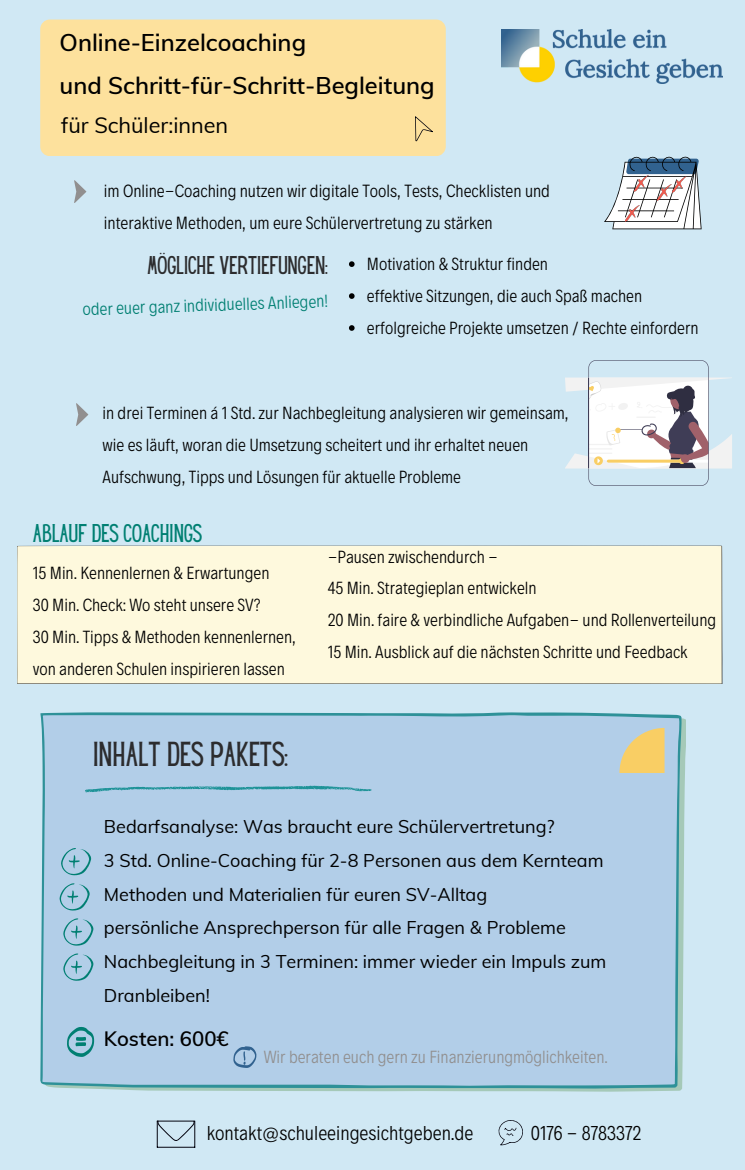
<style>
.page{position:relative;width:745px;height:1170px;background:#fff}
.page>*{position:absolute;margin:0;border:0;box-sizing:border-box;transform-origin:0 0}
.t1{font:30.25px "Hey Gotcha";color:#2c2c2e}
.t2{font:600 23.62px/43px "Muli";color:#000}
.t3{font:22.5px "Hey Gotcha";color:#2c2c2e}
.t4{font:22.5px "Hey Gotcha";color:#007f72}
.t5{font:21.62px "Muli";color:#000}
.t6{font:600 20.38px "Muli";color:#000}
.t7{font:300 20.25px "Decalotype";color:#000}
.t8{font:18px/33.8px "Muli";color:#000}
.t9{font:300 17.88px/31.9px "Decalotype";color:#000}
.t10{font:300 17.75px/31.9px "Decalotype";color:#000}
.t11{font:300 17.75px "Decalotype";color:#918f8f}
.t12{font:300 17.75px "Decalotype";color:#007f72}
</style>
<div class="page">
<div style="left:0;top:0;width:744px;height:1169px;background:#d0e8f4"></div>
<div style="left:40px;top:712px;width:641px;height:376px;background:#b2cee8"></div>
<div style="left:40px;top:20px;width:405px;height:136px;background:#fde19d;border-radius:10px"></div>
<svg style="left:85px;top:777px;width:286px;height:25px;background:#a4c8e0"></svg>
<img style="left:501px;top:29px;width:221px;height:54px">
<svg style="left:415px;top:116px;width:18px;height:25px"></svg>
<svg style="left:498px;top:1120px;width:25px;height:24px"></svg>
<svg style="left:157px;top:1120px;width:38px;height:27px"></svg>
<svg style="left:61px;top:847px;width:30px;height:28px"></svg>
<svg style="left:60px;top:883px;width:30px;height:27px"></svg>
<svg style="left:63px;top:953px;width:30px;height:27px"></svg>
<svg style="left:67px;top:1026px;width:27px;height:30px"></svg>
<svg style="left:233px;top:1046px;width:23px;height:21px"></svg>
<svg style="left:74px;top:180px;width:12px;height:23px"></svg>
<svg style="left:76px;top:403px;width:12px;height:23px"></svg>
<svg style="left:63px;top:918px;width:30px;height:27px"></svg>
<svg style="left:565px;top:360px;width:166px;height:126px"></svg>
<svg style="left:604px;top:156px;width:97px;height:73px"></svg>
<img style="left:634px;top:175px;width:14px;height:16px">
<img style="left:656px;top:184px;width:15px;height:16px">
<img style="left:672px;top:176px;width:14px;height:16px">
<img style="left:625px;top:206px;width:14px;height:16px">
<svg style="left:619px;top:727px;width:45px;height:45px;background:#e7ce84"></svg>
<div style="left:17px;top:545px;width:704px;height:138px;background:#fef9dd"></div>
<svg style="left:349px;top:261px;width:5px;height:6px"></svg>
<svg style="left:349px;top:293px;width:5px;height:6px"></svg>
<svg style="left:349px;top:325px;width:5px;height:6px"></svg>
<h2 class="t2" style="left:60px;top:21px;width:376px">Online-Einzelcoaching<br>und Schritt-für-Schritt-Begleitung</h2>
<p class="t5" style="left:61px;top:111px;width:169px">für Schüler:innen</p>
<p class="t9" style="left:104px;top:173px;width:447px">im Online-Coaching nutzen wir digitale Tools, Tests, Checklisten und interaktive Methoden, um eure Schülervertretung zu stärken</p>
<p class="t3" style="left:147px;top:256px;width:181px">MÖGLICHE VERTIEFUNGEN:</p>
<p class="t10" style="left:367px;top:246px;width:333px">Motivation &amp; Struktur finden<br>effektive Sitzungen, die auch Spaß machen erfolgreiche Projekte umsetzen / Rechte einfordern</p>
<p class="t12" style="left:82px;top:297px;width:247px;rotate:-2deg">oder euer ganz individuelles Anliegen!</p>
<p class="t10" style="left:102px;top:395px;width:467px">in drei Terminen á 1 Std. zur Nachbegleitung analysieren wir gemeinsam, wie es läuft, woran die Umsetzung scheitert und ihr erhaltet neuen<br>Aufschwung, Tipps und Lösungen für aktuelle Probleme</p>
<p class="t4" style="left:33px;top:524px;width:170px">ABLAUF DES COACHINGS</p>
<p class="t10" style="left:33px;top:555px;width:265px">15 Min. Kennenlernen &amp; Erwartungen<br>30 Min. Check: Wo steht unsere SV?<br>30 Min. Tipps &amp; Methoden kennenlernen, von anderen Schulen inspirieren lassen</p>
<h1 class="t1" style="left:93px;top:741px;width:196px">INHALT DES PAKETS:</h1>
<p class="t10" style="left:327px;top:539px;width:390px">-Pausen zwischendurch -<br>45 Min. Strategieplan entwickeln<br>20 Min. faire &amp; verbindliche Aufgaben- und Rollenverteilung 15 Min. Ausblick auf die nächsten Schritte und Feedback</p>
<p class="t8" style="left:104px;top:809px;width:504px">Bedarfsanalyse: Was braucht eure Schülervertretung?<br>3 Std. Online-Coaching für 2-8 Personen aus dem Kernteam Methoden und Materialien für euren SV-Alltag<br>persönliche Ansprechperson für alle Fragen &amp; Probleme Nachbegleitung in 3 Terminen: immer wieder ein Impuls zum Dranbleiben!</p>
<p class="t6" style="left:104px;top:1024px;width:126px">Kosten: 600€</p>
<p class="t11" style="left:263px;top:1045px;width:345px">Wir beraten euch gern zu Finanzierungmöglichkeiten.</p>
<p class="t7" style="left:207px;top:1119px;width:268px">kontakt@schuleeingesichtgeben.de</p>
<p class="t7" style="left:530px;top:1119px;width:112px">0176 - 8783372</p>
</div>
